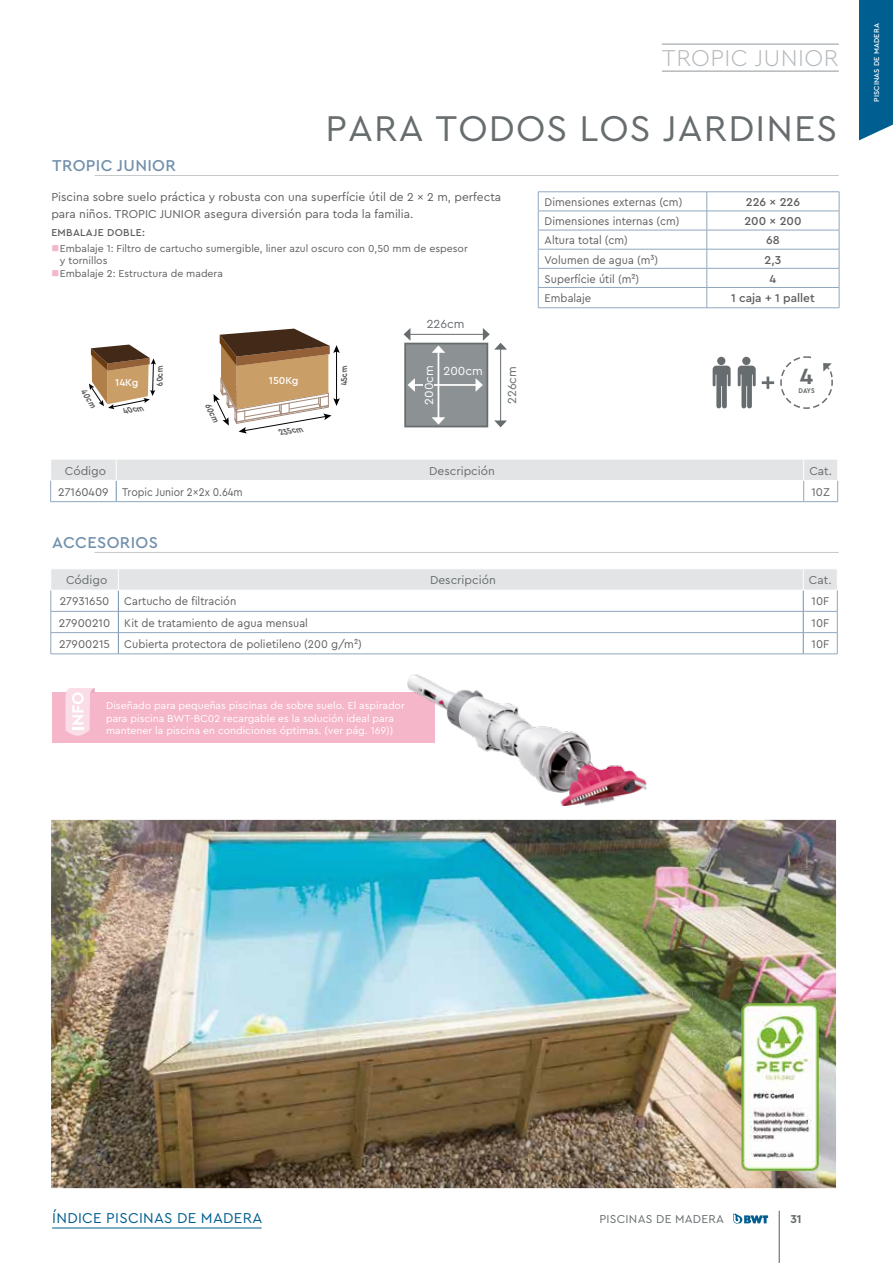
<style>
.page{position:relative;width:893px;height:1263px;background:#fff}
.page>*{position:absolute;margin:0;border:0;box-sizing:border-box;transform-origin:0 0}
.t1{font:37.5px "Cera PRO";letter-spacing:.03em;color:#676c6e}
.t2{font:300 24px "Cera PRO";letter-spacing:.02em;color:#b5b9bc}
.t3{font:700 23.1px "Cera PRO";color:#676c6e}
.t4{font:500 16.5px "Cera PRO";letter-spacing:.02em;color:#7391ac}
.t5{font:15px "Cera PRO";letter-spacing:.02em;color:#005e90}
.t6{font:12.3px "Cera PRO";color:#fff}
.t7{font:12.3px "Cera PRO";color:#676c6e}
.t8{font:12px/16.5px "Cera PRO";color:#5f5e5e}
.t9{font:12px "Cera PRO";color:#676c6e}
.t10{font:500 12px "Cera PRO";color:#5f5e5e}
.t11{font:12px "Cera PRO";letter-spacing:.02em;color:#676c6e}
.t12{font:700 12px "Cera PRO";color:#676c6e}
.t13{font:11.7px "Cera PRO";color:#5f5e5e}
.t14{font:11.7px "Cera PRO";color:#5f5e5e;scale:.95 1}
.t15{font:10.5px/12.6px "Cera PRO";color:#fff}
.t16{font:10.5px/12.6px "Cera PRO";color:#5f5e5e}
.t17{font:500 10.5px "Cera PRO";letter-spacing:.03em;color:#5f5e5e}
.t18{font:500 10.5px "Cera PRO";color:#fff}
.t19{font:italic 700 9px "Cera PRO";color:#5f5e5e;scale:.85 1}
.t20{font:500 7.5px "Cera PRO";letter-spacing:.02em;color:#fff}
.t21{font:700 7.2px "Cera PRO";color:#676c6e;scale:.9 1}
</style>
<div class="page">
<div style="left:859px;top:0;width:34px;height:140px;background:#005e90"></div>
<hr style="left:662px;top:43px;width:177px;height:2px;background:#b5b9bc">
<hr style="left:662px;top:70px;width:177px;height:2px;background:#b5b9bc">
<hr style="left:95px;top:175px;width:744px;height:1px;background:#c4c8ca">
<hr style="left:95px;top:552px;width:744px;height:1px;background:#c4c8ca">
<hr style="left:538px;top:230px;width:169px;height:1px;background:#91a7bd">
<hr style="left:707px;top:230px;width:132px;height:1px;background:#91a7bd">
<hr style="left:538px;top:249px;width:169px;height:1px;background:#91a7bd">
<hr style="left:707px;top:249px;width:132px;height:1px;background:#91a7bd">
<hr style="left:538px;top:268px;width:169px;height:1px;background:#91a7bd">
<hr style="left:707px;top:268px;width:132px;height:1px;background:#91a7bd">
<hr style="left:538px;top:287px;width:169px;height:1px;background:#91a7bd">
<hr style="left:707px;top:287px;width:132px;height:1px;background:#91a7bd">
<hr style="left:538px;top:307px;width:169px;height:1px;background:#91a7bd">
<hr style="left:707px;top:307px;width:132px;height:1px;background:#91a7bd">
<hr style="left:538px;top:192px;width:169px;height:1px;background:#91a7bd">
<svg style="left:538px;top:192px;width:1px;height:116px"></svg>
<hr style="left:707px;top:192px;width:132px;height:1px;background:#91a7bd">
<svg style="left:706px;top:192px;width:1px;height:116px"></svg>
<svg style="left:839px;top:192px;width:1px;height:116px"></svg>
<hr style="left:538px;top:211px;width:169px;height:1px;background:#91a7bd">
<hr style="left:707px;top:211px;width:132px;height:1px;background:#91a7bd">
<svg style="left:89px;top:345px;width:67px;height:64px"></svg>
<svg style="left:214px;top:329px;width:126px;height:104px"></svg>
<div style="left:404px;top:343px;width:84px;height:84px;background:#8c9194;border:2px solid #676c6e"></div>
<hr style="left:438px;top:352px;width:1px;height:66px;background:#fff">
<svg style="left:432px;top:345px;width:13px;height:8px"></svg>
<svg style="left:432px;top:417px;width:13px;height:8px"></svg>
<hr style="left:500px;top:349px;width:1px;height:72px;background:#676c6e">
<svg style="left:494px;top:420px;width:13px;height:7px"></svg>
<hr style="left:414px;top:384px;width:62px;height:2px;background:#fff">
<svg style="left:476px;top:378px;width:7px;height:14px"></svg>
<svg style="left:408px;top:378px;width:7px;height:14px"></svg>
<hr style="left:409px;top:334px;width:75px;height:1px;background:#676c6e">
<svg style="left:483px;top:328px;width:24px;height:22px"></svg>
<svg style="left:404px;top:328px;width:6px;height:12px"></svg>
<div style="left:423px;top:358px;width:11px;height:54px;background:#8c9194"></div>
<hr style="left:50px;top:501px;width:66px;height:1px;background:#91a7bd">
<hr style="left:116px;top:501px;width:687px;height:1px;background:#91a7bd">
<svg style="left:50px;top:460px;width:788px;height:41px"></svg>
<hr style="left:803px;top:501px;width:35px;height:1px;background:#91a7bd">
<hr style="left:50px;top:480px;width:66px;height:1px;background:#fff">
<hr style="left:116px;top:480px;width:688px;height:1px;background:#fff">
<hr style="left:804px;top:480px;width:34px;height:1px;background:#fff">
<svg style="left:713px;top:357px;width:18px;height:51px"></svg>
<svg style="left:738px;top:357px;width:18px;height:51px"></svg>
<svg style="left:762px;top:356px;width:71px;height:53px"></svg>
<hr style="left:51px;top:654px;width:67px;height:1px;background:#91a7bd">
<hr style="left:118px;top:654px;width:685px;height:1px;background:#91a7bd">
<svg style="left:51px;top:569px;width:787px;height:85px"></svg>
<hr style="left:803px;top:654px;width:34px;height:1px;background:#91a7bd">
<hr style="left:803px;top:611px;width:34px;height:1px;background:#91a7bd">
<hr style="left:51px;top:590px;width:67px;height:1px;background:#fff">
<hr style="left:118px;top:590px;width:685px;height:1px;background:#fff">
<hr style="left:803px;top:590px;width:34px;height:1px;background:#fff">
<hr style="left:803px;top:569px;width:34px;height:1px;background:#fff">
<img style="left:51px;top:820px;width:785px;height:368px">
<div style="left:52px;top:693px;width:383px;height:50px;background:#f6b6ca"></div>
<img style="left:408px;top:675px;width:239px;height:130px">
<img style="left:741px;top:1003px;width:77px;height:168px">
<hr style="left:779px;top:1211px;width:1px;height:52px;background:#676c6e">
<svg style="left:733px;top:1213px;width:35px;height:10px"></svg>
<hr style="left:52px;top:1227px;width:210px;height:1px;background:#005e90">
<svg style="left:66px;top:688px;width:36px;height:48px"></svg>
<h2 class="t2" style="left:662px;top:42px;width:178px">TROPIC JUNIOR</h2>
<h3 class="t4" style="left:52px;top:154px;width:125px">TROPIC JUNIOR</h3>
<h1 class="t1" style="left:326px;top:103px;width:513px">PARA TODOS LOS JARDINES</h1>
<p class="t8" style="left:51px;top:188px;width:451px">Piscina sobre suelo práctica y robusta con una superfície útil de 2 x 2 m, perfecta para niños. TROPIC JUNIOR asegura diversión para toda la familia.</p>
<p class="t17" style="left:51px;top:225px;width:95px">EMBALAJE DOBLE:</p>
<p class="t16" style="left:60px;top:241px;width:409px">Embalaje 1: Filtro de cartucho sumergible, liner azul oscuro con 0,50 mm de espesor y tornillos<br>Embalaje 2: Estructura de madera</p>
<p class="t19" style="left:88px;top:386px;width:25px;rotate:57deg">40cm</p>
<p class="t18" style="left:115px;top:375px;width:25px">14Kg</p>
<p class="t19" style="left:123px;top:405px;width:25px;rotate:-12deg">40cm</p>
<p class="t19" style="left:154px;top:386px;width:28px;rotate:-90deg">60cm</p>
<p class="t19" style="left:213px;top:401px;width:25px;rotate:63deg">60cm</p>
<p class="t18" style="left:269px;top:374px;width:31px">150Kg</p>
<p class="t19" style="left:279px;top:427px;width:30px;rotate:-10deg">235cm</p>
<p class="t19" style="left:338px;top:385px;width:27px;rotate:-90deg">45cm</p>
<p class="t7" style="left:427px;top:316px;width:40px">226cm</p>
<p class="t6" style="left:421px;top:405px;width:41px;rotate:-90deg">200cm</p>
<p class="t7" style="left:504px;top:404px;width:40px;rotate:-90deg">226cm</p>
<p class="t6" style="left:444px;top:362px;width:41px">200cm</p>
<p class="t14" style="left:545px;top:194px;width:146px">Dimensiones externas (cm)</p>
<p class="t10" style="left:746px;top:194px;width:56px">226 x 226</p>
<p class="t14" style="left:545px;top:213px;width:144px">Dimensiones internas (cm)</p>
<p class="t10" style="left:744px;top:213px;width:59px">200 x 200</p>
<p class="t14" style="left:545px;top:233px;width:89px">Altura total (cm)</p>
<p class="t10" style="left:766px;top:232px;width:15px">68</p>
<p class="t14" style="left:545px;top:252px;width:121px">Volumen de agua (m³)</p>
<p class="t10" style="left:765px;top:252px;width:18px">2,3</p>
<p class="t14" style="left:545px;top:271px;width:101px">Superfície útil (m²)</p>
<p class="t10" style="left:770px;top:271px;width:8px">4</p>
<p class="t14" style="left:545px;top:291px;width:51px">Embalaje</p>
<p class="t10" style="left:731px;top:290px;width:85px">1 caja + 1 pallet</p>
<h3 class="t3" style="left:800px;top:361px;width:15px">4</h3>
<p class="t21" style="left:798px;top:386px;width:20px">DAYS</p>
<p class="t9" style="left:65px;top:463px;width:43px">Código</p>
<p class="t9" style="left:429px;top:463px;width:67px">Descripción</p>
<p class="t9" style="left:809px;top:463px;width:24px">Cat.</p>
<p class="t13" style="left:58px;top:484px;width:186px">27160409 Tropic Junior 2x2x 0.64m</p>
<p class="t13" style="left:811px;top:484px;width:20px">10Z</p>
<h3 class="t4" style="left:52px;top:531px;width:107px">ACCESORIOS</h3>
<p class="t9" style="left:66px;top:572px;width:43px">Código</p>
<p class="t9" style="left:430px;top:572px;width:67px">Descripción</p>
<p class="t9" style="left:809px;top:572px;width:24px">Cat.</p>
<p class="t13" style="left:60px;top:594px;width:51px">27931650</p>
<p class="t14" style="left:124px;top:594px;width:119px">Cartucho de filtración</p>
<p class="t13" style="left:812px;top:594px;width:19px">10F</p>
<p class="t13" style="left:59px;top:615px;width:251px">27900210 Kit de tratamiento de agua mensual</p>
<p class="t13" style="left:812px;top:615px;width:19px">10F</p>
<p class="t13" style="left:59px;top:636px;width:304px">27900215 Cubierta protectora de polietileno (200 g/m²)</p>
<p class="t13" style="left:812px;top:636px;width:19px">10F</p>
<p class="t15" style="left:106px;top:699px;width:300px">Diseñado para pequeñas piscinas de sobre suelo. El aspirador para piscina BWT-BC02 recargable es la solución ideal para mantener la piscina en condiciones óptimas. (ver pág. 169))</p>
<p class="t20" style="left:871px;top:102px;width:80px;rotate:-90deg">PISCINAS DE MADERA</p>
<h3 class="t5" style="left:52px;top:1208px;width:212px">ÍNDICE PISCINAS DE MADERA</h3>
<p class="t11" style="left:599px;top:1211px;width:126px">PISCINAS DE MADERA</p>
<p class="t12" style="left:790px;top:1211px;width:13px">31</p>
</div>
